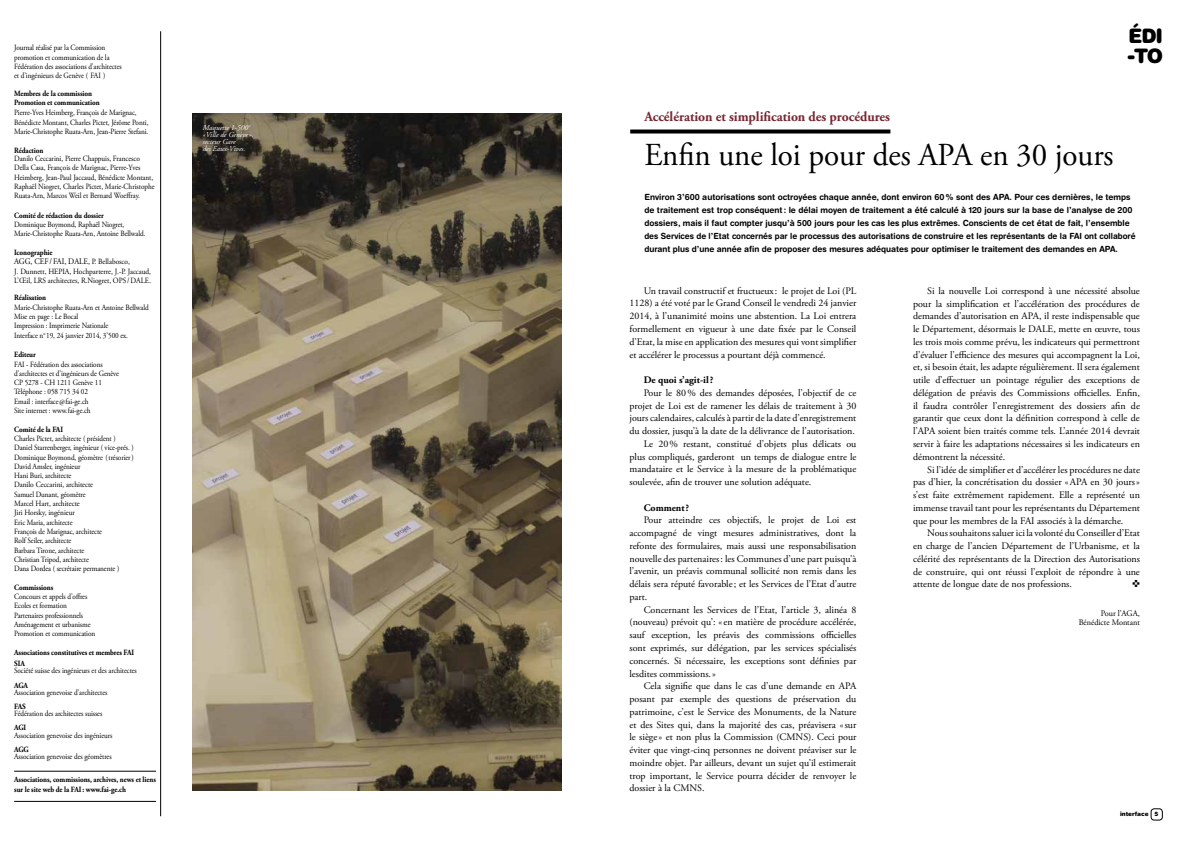
<style>
.page{position:relative;width:1191px;height:842px;background:#fff}
.page>*{position:absolute;margin:0;border:0;box-sizing:border-box;transform-origin:0 0}
.t1{font:32px "Adobe Garamond Pro";letter-spacing:-.005em;color:#000}
.t2{font:900 20px/20px "Helvetica Rounded";color:#000}
.t3{font:700 14px "Adobe Garamond Pro";letter-spacing:-.005em;color:#772731}
.t4{font:10px/12.8px "Adobe Garamond Pro";letter-spacing:-.005em;color:#000;text-align:justify}
.t5{font:700 10px "Adobe Garamond Pro";letter-spacing:-.005em;color:#000}
.t6{font:700 8.5px/13px "Helvetica Rounded";color:#000}
.t7{font:8.5px "Adobe Garamond Pro";letter-spacing:-.005em;color:#000;scale:.92 1}
.t8{font:8.5px/9.8px "Adobe Garamond Pro";letter-spacing:-.005em;color:#000;text-align:right}
.t9{font:8px/9.3px "Adobe Garamond Pro";letter-spacing:-.01em;color:#000;scale:.9 1}
.t10{font:700 8px/9.3px "Adobe Garamond Pro";letter-spacing:-.01em;color:#000;scale:.9 1}
.t11{font:8px/9.3px "Adobe Garamond Pro";letter-spacing:-.01em;color:#000;scale:.92 1}
.t12{font:italic 7.5px/7px "Adobe Garamond Pro";letter-spacing:-.005em;color:#fff}
.t13{font:900 6px "Helvetica Rounded";letter-spacing:-.005em;color:#000}
.s1{font-size:8px}
.s2{font-size:8.5px}
</style>
<div class="page">
<div style="left:1151px;top:809px;width:11px;height:11px;border:1px solid #000;border-radius:3px"></div>
<hr style="left:14px;top:771px;width:142px;height:1px;background:#000">
<hr style="left:14px;top:801px;width:142px;height:1px;background:#000">
<hr style="left:160px;top:31px;width:1px;height:785px;background:#000">
<svg style="left:630px;top:129px;width:260px;height:4px"></svg>
<img style="left:193px;top:113px;width:368px;height:678px">
<p class="t9" style="left:14px;top:43px;width:121px">Journal réalisé par la Commission promotion et communication de la Fédération des associations d’architectes et d’ingénieurs de Genève ( FAI )</p>
<p class="t10" style="left:14px;top:89px;width:97px">Membres de la commission<br>Promotion et communication</p>
<p class="t9" style="left:14px;top:109px;width:151px">Pierre-Yves Heimberg, François de Marignac,<br>Bénédicte Montant, Charles Pictet, Jérôme Ponti,<br>Marie-Christophe Ruata-Arn, Jean-Pierre Stefani.</p>
<p class="t10" style="left:14px;top:146px;width:34px">Rédaction</p>
<p class="t9" style="left:14px;top:154px;width:158px">Danilo Ceccarini, Pierre Chappuis, Francesco Della Casa, François de Marignac, Pierre-Yves Heimberg, Jean-Paul Jaccaud, Bénédicte Montant, Raphaël Niogret, Charles Pictet, Marie-Christophe Ruata-Arn, Marcos Weil et Bernard Woeffray.</p>
<p class="t10" style="left:14px;top:211px;width:101px">Comité de rédaction du dossier</p>
<p class="t9" style="left:14px;top:220px;width:147px">Dominique Boymond, Raphaël Niogret,<br>Marie-Christophe Ruata-Arn, Antoine Bellwald.</p>
<p class="t10" style="left:14px;top:248px;width:44px">Iconographie</p>
<p class="t7" style="left:14px;top:256px;width:127px">AGG, CEF/FAI, DALE, <span class="s1">P. Bellabosco,</span></p>
<p class="t11" style="left:14px;top:267px;width:150px">J. Dunnett, HEPIA, Hochparterre, J.-P. Jaccaud,<br>L’Œil, LRS architectes, R.Niogret, OPS/DALE<span class="s2">.</span></p>
<p class="t10" style="left:14px;top:293px;width:37px">Réalisation</p>
<p class="t9" style="left:14px;top:303px;width:151px">Marie-Christophe Ruata-Arn et Antoine Bellwald Mise en page : Le Bocal<br>Impression : Imprimerie Nationale<br>Interface n<sup>o</sup> 19, 24 janvier 2014, 3’500 ex.</p>
<p class="t10" style="left:14px;top:350px;width:26px">Editeur</p>
<p class="t9" style="left:14px;top:360px;width:118px">FAI - Fédération des associations d’architectes et d’ingénieurs de Genève<br>CP 5278 - CH 1211 Genève 11<br>Téléphone : 058 715 34 02<br>Email : interface@fai-ge.ch<br>Site internet : www.fai-ge.ch</p>
<p class="t10" style="left:14px;top:425px;width:56px">Comité de la FAI</p>
<p class="t9" style="left:14px;top:434px;width:134px">Charles Pictet, architecte ( président )<br>Daniel Starrenberger, ingénieur ( vice-prés. )<br>Dominique Boymond, géomètre (trésorier)<br>David Amsler, ingénieur<br>Hani Buri, architecte<br>Danilo Ceccarini, architecte<br>Samuel Dunant, géomètre<br>Marcel Hart, architecte<br>Jiri Horsky, ingénieur<br>Eric Maria, architecte<br>François de Marignac, architecte<br>Rolf Seiler, architecte<br>Barbara Tirone, architecte<br>Christian Tripod, architecte<br>Dana Dordea ( secrétaire permanente )</p>
<p class="t10" style="left:14px;top:583px;width:45px">Commissions</p>
<p class="t9" style="left:14px;top:592px;width:92px">Concours et appels d’offres<br>Ecoles et formation<br>Partenaires professionnels<br>Aménagement et urbanisme<br>Promotion et communication</p>
<p class="t10" style="left:14px;top:647px;width:135px;line-height:11.3px">Associations constitutives et membres FAI<br>SIA</p>
<p class="t9" style="left:14px;top:666px;width:138px">Société suisse des ingénieurs et des architectes</p>
<p class="t10" style="left:14px;top:680px;width:17px">AGA</p>
<p class="t9" style="left:14px;top:688px;width:105px">Association genevoise d’architectes</p>
<p class="t10" style="left:14px;top:702px;width:14px">FAS</p>
<p class="t9" style="left:14px;top:709px;width:99px">Fédération des architectes suisses</p>
<p class="t10" style="left:14px;top:723px;width:15px">AGI</p>
<p class="t9" style="left:14px;top:731px;width:111px">Association genevoise des ingénieurs</p>
<p class="t10" style="left:14px;top:745px;width:18px">AGG</p>
<p class="t9" style="left:14px;top:752px;width:110px">Association genevoise des géomètres</p>
<p class="t10" style="left:14px;top:775px;width:159px">Associations, commissions, archives, news et liens sur le site web de la FAI: www.fai-ge.ch</p>
<p class="t12" style="left:203px;top:124px;width:53px">Maquette 1-500 <sup>e </sup>«Ville de Genève », secteur Gare<br>des Eaux-Vives.</p>
<h2 class="t2" style="left:1127px;top:26px;width:37px">ÉDI -TO</h2>
<h3 class="t3" style="left:644px;top:108px;width:247px">Accélération et simplification des procédures</h3>
<h1 class="t1" style="left:644px;top:136px;width:471px">Enfin une loi pour des APA en 30 jours</h1>
<p class="t6" style="left:644px;top:191px;width:493px">Environ 3’600 autorisations sont octroyées chaque année, dont environ 60% sont des APA. Pour ces dernières, le temps de traitement est trop conséquent: le délai moyen de traitement a été calculé à 120 jours sur la base de l’analyse de 200 dossiers, mais il faut compter jusqu’à 500 jours pour les cas les plus extrêmes. Conscients de cet état de fait, l’ensemble des Services de l’Etat concernés par le processus des autorisations de construire et les représentants de la FAI ont collaboré durant plus d’une année afin de proposer des mesures adéquates pour optimiser le traitement des demandes en APA.</p>
<p class="t4" style="left:629px;top:284px;width:228px;text-indent:14px">Un travail constructif et fructueux : le projet de Loi (PL 1128) a été voté par le Grand Conseil le vendredi 24 janvier 2014, à l’unanimité moins une abstention. La Loi entrera formellement en vigueur à une date fixée par le Conseil d’Etat, la mise en application des mesures qui vont simplifier et accélérer le processus a pourtant déjà commencé.</p>
<p class="t5" style="left:643px;top:374px;width:71px">De quoi s’agit-il?</p>
<p class="t4" style="left:643px;top:387px;width:214px">Pour le 80% des demandes déposées, l’objectif de ce</p>
<p class="t4" style="left:629px;top:399px;width:228px">projet de Loi est de ramener les délais de traitement à 30</p>
<p class="t4" style="left:629px;top:412px;width:228px">jours calendaires, calculés à partir de la date d’enregistrement</p>
<p class="t4" style="left:629px;top:425px;width:227px">du dossier, jusqu’à la date de la délivrance de l’autorisation.</p>
<p class="t4" style="left:643px;top:438px;width:214px">Le 20% restant, constitué d’objets plus délicats ou</p>
<p class="t4" style="left:629px;top:450px;width:228px">plus compliqués, garderont un temps de dialogue entre le</p>
<p class="t4" style="left:629px;top:463px;width:228px">mandataire et le Service à la mesure de la problématique</p>
<p class="t4" style="left:629px;top:476px;width:183px">soulevée, afin de trouver une solution adéquate.</p>
<p class="t5" style="left:643px;top:502px;width:47px">Comment?</p>
<p class="t4" style="left:629px;top:514px;width:228px;text-indent:14px">Pour atteindre ces objectifs, le projet de Loi est accompagné de vingt mesures administratives, dont la refonte des formulaires, mais aussi une responsabilisation nouvelle des partenaires: les Communes d’une part puisqu’à l’avenir, un préavis communal sollicité non remis dans les délais sera réputé favorable; et les Services de l’Etat d’autre part.</p>
<p class="t4" style="left:629px;top:603px;width:228px;text-indent:14px">Concernant les Services de l’Etat, l’article 3, alinéa 8 (nouveau) prévoit qu’: «en matière de procédure accélérée, sauf exception, les préavis des commissions officielles sont exprimés, sur délégation, par les services spécialisés concernés. Si nécessaire, les exceptions sont définies par lesdites commissions.»</p>
<p class="t4" style="left:629px;top:680px;width:228px;text-indent:14px">Cela signifie que dans le cas d’une demande en APA posant par exemple des questions de préservation du patrimoine, c’est le Service des Monuments, de la Nature et des Sites qui, dans la majorité des cas, préavisera «sur le siège» et non plus la Commission (CMNS). Ceci pour éviter que vingt-cinq personnes ne doivent préaviser sur le moindre objet. Par ailleurs, devant un sujet qu’il estimerait trop important, le Service pourra décider de renvoyer le dossier à la CMNS.</p>
<p class="t4" style="left:913px;top:285px;width:228px;text-indent:14px">Si la nouvelle Loi correspond à une nécessité absolue pour la simplification et l’accélération des procédures de demandes d’autorisation en APA, il reste indispensable que le Département, désormais le DALE, mette en œuvre, tous les trois mois comme prévu, les indicateurs qui permettront d’évaluer l’efficience des mesures qui accompagnent la Loi, et, si besoin était, les adapte régulièrement. Il sera également utile d’effectuer un pointage régulier des exceptions de délégation de préavis des Commissions officielles. Enfin, il faudra contrôler l’enregistrement des dossiers afin de garantir que ceux dont la définition correspond à celle de l’APA soient bien traités comme tels. L’année 2014 devrait servir à faire les adaptations nécessaires si les indicateurs en démontrent la nécessité.</p>
<p class="t4" style="left:913px;top:463px;width:228px;text-indent:14px">Si l’idée de simplifier et d’accélérer les procédures ne date pas d’hier, la concrétisation du dossier «APA en 30 jours» s’est faite extrêmement rapidement. Elle a représenté un immense travail tant pour les représentants du Département que pour les membres de la FAI associés à la démarche.</p>
<p class="t4" style="left:913px;top:527px;width:228px;text-indent:14px">Nous souhaitons saluer ici la volonté du Conseiller d’Etat en charge de l’ancien Département de l’Urbanisme, et la célérité des représentants de la Direction des Autorisations de construire, qui ont réussi l’exploit de répondre à une attente de longue date de nos professions.</p>
<p class="t8" style="left:1078px;top:608px;width:63px">Pour l’AGA,<br>Bénédicte Montant</p>
<p class="t13" style="left:1120px;top:810px;width:40px">interface 5</p>
</div>
